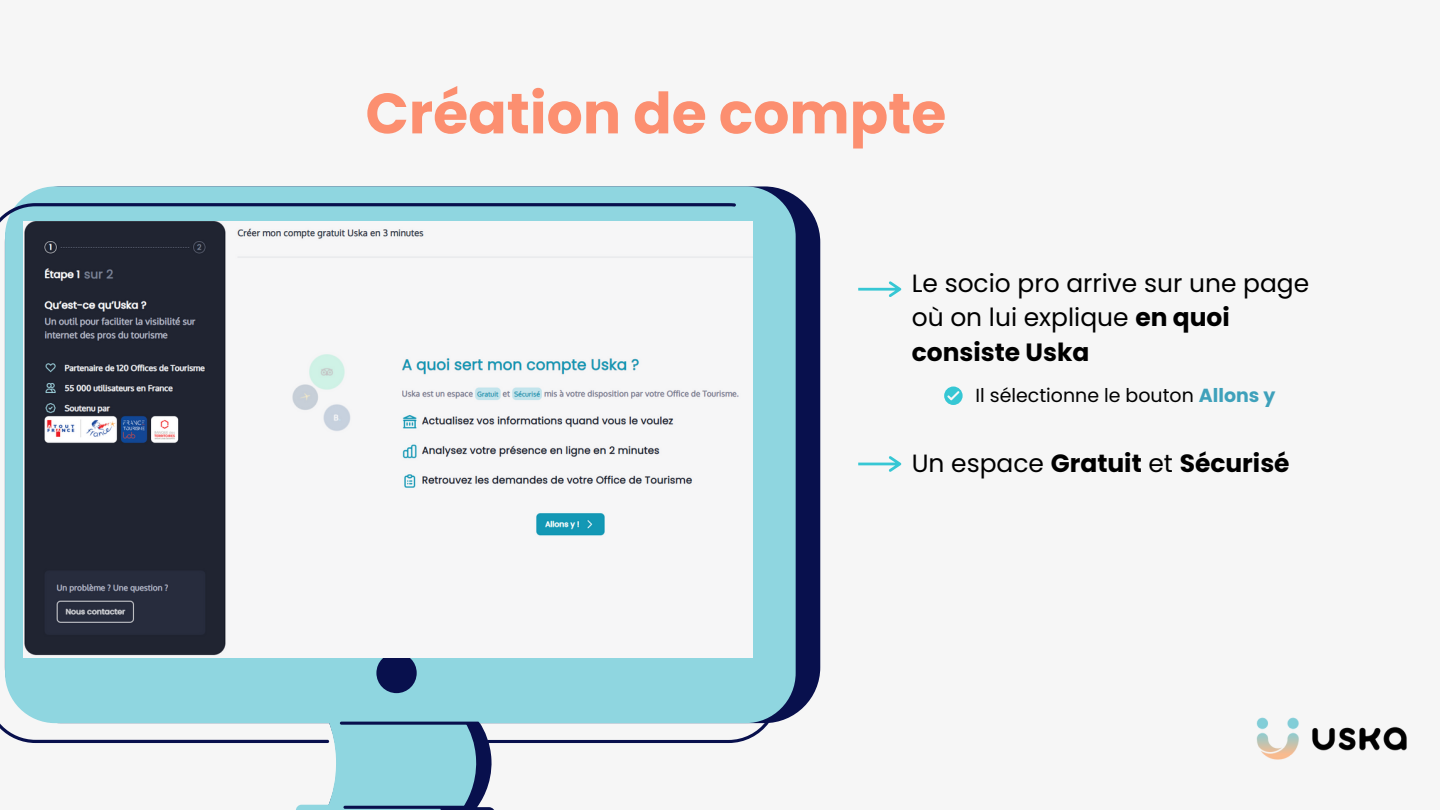
<style>
.page{position:relative;width:1440px;height:810px;background:#f6f6f6}
.page>*{position:absolute;margin:0;border:0;box-sizing:border-box;transform-origin:0 0}
.t1{font:700 56.9px "Poppins";color:#fc8f70}
.t2{font:25px/34.5px "Poppins";color:#000}
.t3{font:700 25px "Poppins";color:#000}
.t4{font:19px "Poppins";color:#000}
.s1{font-weight:700}
.s2{font-weight:700;color:#3fa1bb}
.s3{font-weight:400}
</style>
<div class="page">
<img style="left:1256px;top:717px;width:151px;height:43px">
<div style="left:796px;top:196px;width:24px;height:518px;background:#08104d"></div>
<svg style="left:18px;top:186px;width:778px;height:624px;background:#95d1dc"></svg>
<svg style="left:0;top:203px;width:770px;height:606px;fill:#8fd6e0"></svg>
<svg style="left:858px;top:281px;width:43px;height:16px"></svg>
<svg style="left:944px;top:387px;width:19px;height:18px"></svg>
<img style="left:24px;top:221px;width:728px;height:437px">
<svg style="left:858px;top:456px;width:43px;height:16px"></svg>
<p class="t1" style="left:365px;top:74px;width:582px">Création de compte</p>
<p class="t2" style="left:912px;top:266px;width:399px">Le socio pro arrive sur une page où on lui explique <span class="s1">en quoi consiste Uska</span></p>
<p class="t4" style="left:975px;top:382px;width:301px">Il sélectionne le bouton <span class="s2">Allons y</span></p>
<p class="t3" style="left:912px;top:446px;width:379px"><span class="s3">Un espace</span> Gratuit <span class="s3">et</span> Sécurisé</p>
</div>
